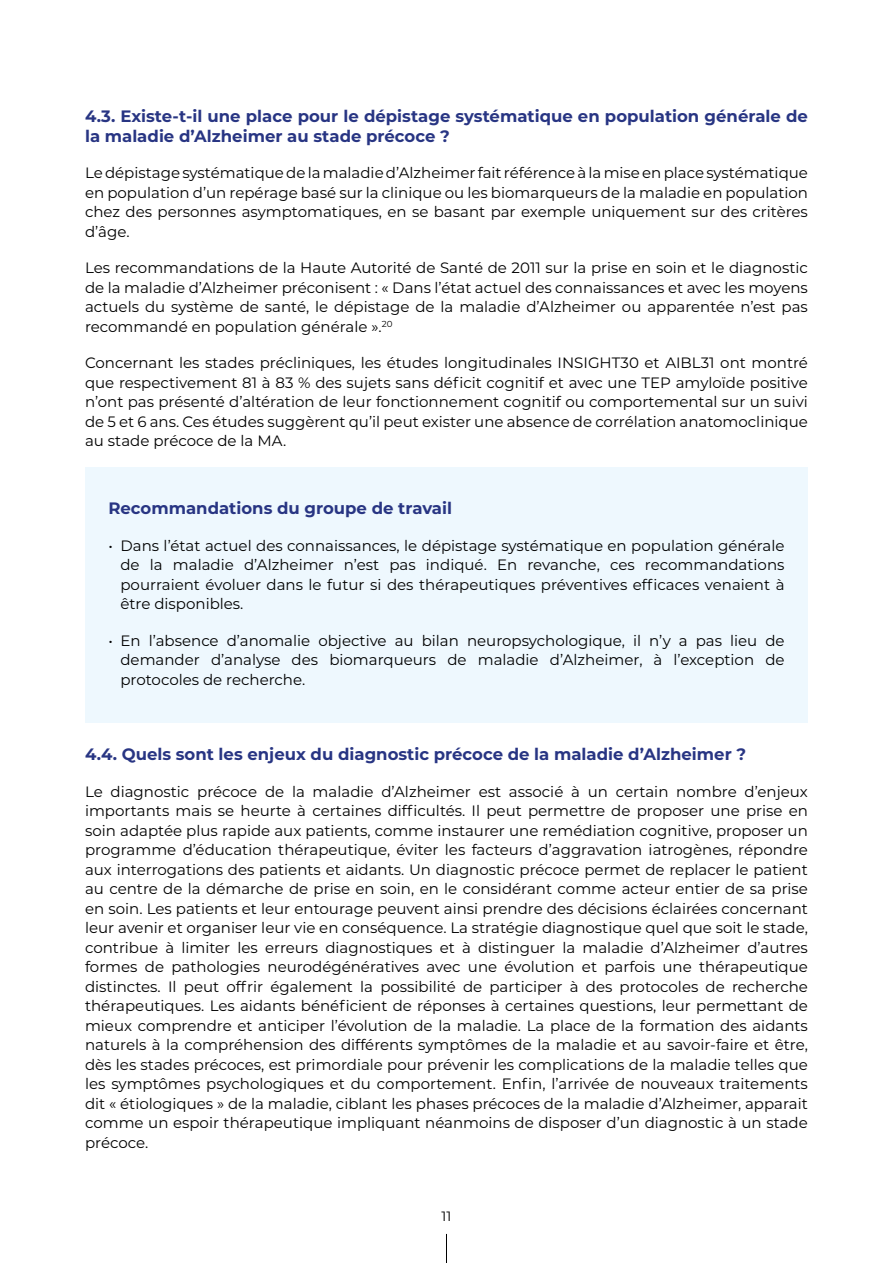
<style>
.page{position:relative;width:893px;height:1263px;background:#fff}
.page>*{position:absolute;margin:0;border:0;box-sizing:border-box;transform-origin:0 0}
.t1{font:700 16.5px/19.5px "Montserrat";color:#283583}
.t2{font:15px/19.5px "Montserrat";color:#000;text-align:justify}
.t3{font:13.5px "Montserrat";color:#000}
</style>
<div class="page">
<svg style="left:446px;top:1234px;width:1px;height:29px"></svg>
<div style="left:85px;top:468px;width:723px;height:255px;background:#eef8fe"></div>
<p class="t1" style="left:85px;top:106px;width:724px">4.3. Existe-t-il une place pour le dépistage systématique en population générale de la maladie d’Alzheimer au stade précoce ?</p>
<p class="t2" style="left:85px;top:163px;width:724px">Le dépistage systématique de la maladie d’Alzheimer fait référence à la mise en place systématique en population d’un repérage basé sur la clinique ou les biomarqueurs de la maladie en population chez des personnes asymptomatiques, en se basant par exemple uniquement sur des critères d’âge.</p>
<p class="t2" style="left:85px;top:258px;width:724px">Les recommandations de la Haute Autorité de Santé de 2011 sur la prise en soin et le diagnostic de la maladie d’Alzheimer préconisent : « Dans l’état actuel des connaissances et avec les moyens actuels du système de santé, le dépistage de la maladie d’Alzheimer ou apparentée n’est pas recommandé en population générale ».<sup>20</sup></p>
<p class="t2" style="left:85px;top:353px;width:724px">Concernant les stades précliniques, les études longitudinales INSIGHT30 et AIBL31 ont montré que respectivement 81 à 83 % des sujets sans déficit cognitif et avec une TEP amyloïde positive n’ont pas présenté d’altération de leur fonctionnement cognitif ou comportemental sur un suivi de 5 et 6 ans. Ces études suggèrent qu’il peut exister une absence de corrélation anatomoclinique au stade précoce de la MA.</p>
<p class="t1" style="left:108px;top:498px;width:345px">Recommandations du groupe de travail</p>
<p class="t2" style="left:120px;top:535px;width:666px;text-indent:-12px">• Dans l’état actuel des connaissances, le dépistage systématique en population générale de la maladie d’Alzheimer n’est pas indiqué. En revanche, ces recommandations pourraient évoluer dans le futur si des thérapeutiques préventives efficaces venaient à être disponibles.</p>
<p class="t2" style="left:120px;top:630px;width:666px;text-indent:-12px">• En l’absence d’anomalie objective au bilan neuropsychologique, il n’y a pas lieu de demander d’analyse des biomarqueurs de maladie d’Alzheimer, à l’exception de protocoles de recherche.</p>
<p class="t1" style="left:85px;top:744px;width:663px">4.4. Quels sont les enjeux du diagnostic précoce de la maladie d’Alzheimer ?</p>
<p class="t2" style="left:85px;top:781px;width:724px">Le diagnostic précoce de la maladie d’Alzheimer est associé à un certain nombre d’enjeux importants mais se heurte à certaines difficultés. Il peut permettre de proposer une prise en soin adaptée plus rapide aux patients, comme instaurer une remédiation cognitive, proposer un programme d’éducation thérapeutique, éviter les facteurs d’aggravation iatrogènes, répondre aux interrogations des patients et aidants. Un diagnostic précoce permet de replacer le patient au centre de la démarche de prise en soin, en le considérant comme acteur entier de sa prise en soin. Les patients et leur entourage peuvent ainsi prendre des décisions éclairées concernant leur avenir et organiser leur vie en conséquence. La stratégie diagnostique quel que soit le stade, contribue à limiter les erreurs diagnostiques et à distinguer la maladie d’Alzheimer d’autres formes de pathologies neurodégénératives avec une évolution et parfois une thérapeutique distinctes. Il peut offrir également la possibilité de participer à des protocoles de recherche thérapeutiques. Les aidants bénéficient de réponses à certaines questions, leur permettant de mieux comprendre et anticiper l’évolution de la maladie. La place de la formation des aidants naturels à la compréhension des différents symptômes de la maladie et au savoir-faire et être, dès les stades précoces, est primordiale pour prévenir les complications de la maladie telles que les symptômes psychologiques et du comportement. Enfin, l’arrivée de nouveaux traitements dit « étiologiques » de la maladie, ciblant les phases précoces de la maladie d’Alzheimer, apparait comme un espoir thérapeutique impliquant néanmoins de disposer d’un diagnostic à un stade précoce.</p>
<p class="t3" style="left:442px;top:1207px;width:11px">11</p>
</div>
